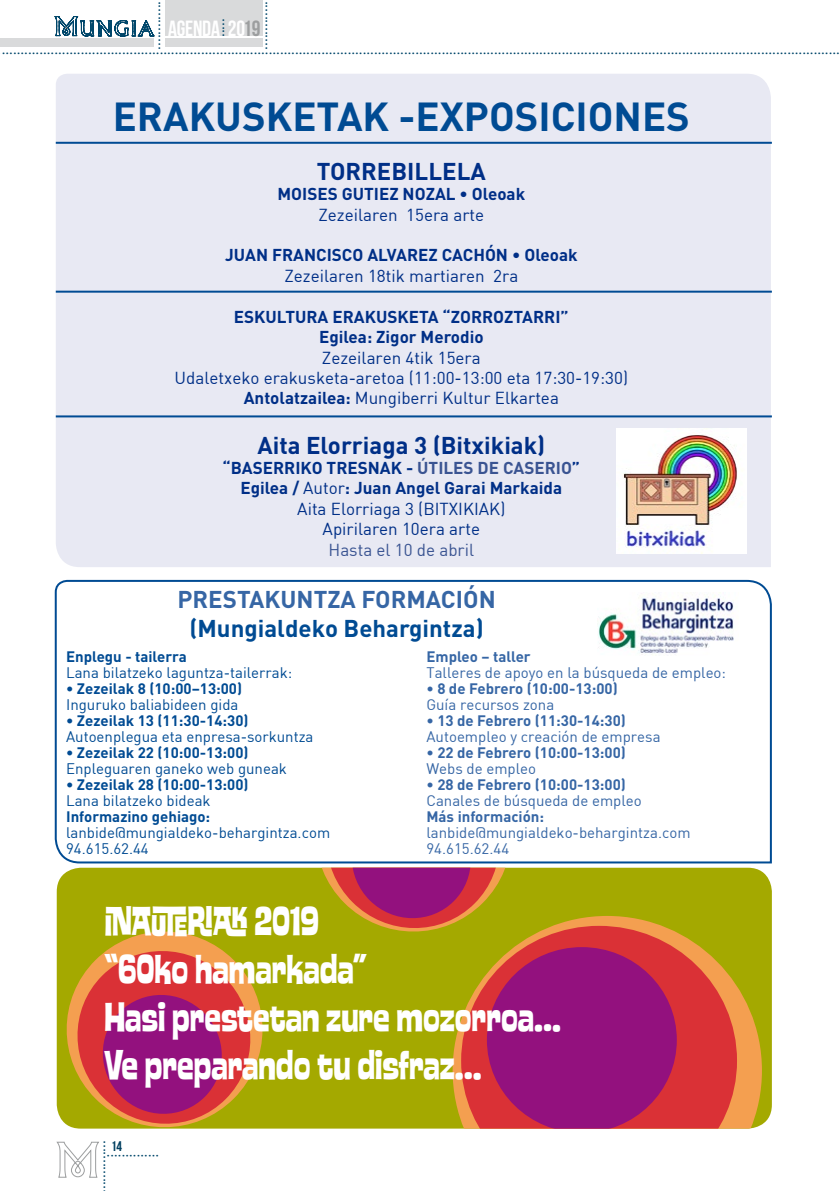
<style>
.page{position:relative;width:840px;height:1191px;background:#fff}
.page>*{position:absolute;margin:0;border:0;box-sizing:border-box;transform-origin:0 0}
.t1{font:40px/48px "Ed Interlock";color:#fff}
.t2{font:700 40px "DIN";color:#004b93}
.t3{font:700 24px "DIN";color:#002f87}
.t4{font:700 24px "DIN";color:#004b93}
.t5{font:700 24px "DIN";color:#3666a5}
.t6{font:22px "Bebas Neue";letter-spacing:-.01em;color:#fff}
.t7{font:700 17px/20.4px "DIN";color:#002f87;text-align:center}
.t8{font:17px/20.4px "DIN";color:#002f87;text-align:center}
.t9{font:17px "DIN";color:#3a5492}
.t10{font:15px/16px "DIN";color:#004b93}
.t11{font:15px/16px "DIN";color:#3666a5}
.t12{font:700 15px "DIN";color:#004b93}
.t13{font:700 15px "DIN";color:#3666a5}
.t14{font:14px "Bebas Neue";color:#003f60}
.t15{font:12px "Arial Rounded MT Bold";color:#00476b}
.s1{color:#9c9e9f}
.s2{font-weight:700}
.s3{color:#3a5492}
.s4{font-weight:400}
</style>
<div class="page">
<div style="left:165px;top:0;width:98px;height:47px;background:#d9dadb"></div>
<div style="left:0;top:38px;width:154px;height:9px;background:#d9dadb"></div>
<hr style="left:163px;top:36px;width:101px;height:2px;background:#fff">
<svg style="left:54px;top:16px;width:101px;height:21px"></svg>
<svg style="left:56px;top:1141px;width:43px;height:36px"></svg>
<div style="left:56px;top:74px;width:714px;height:493px;background:#e8e9f3"></div>
<hr style="left:56px;top:142px;width:715px;height:2px;background:#004b93">
<hr style="left:56px;top:415px;width:715px;height:2px;background:#004b93">
<hr style="left:56px;top:291px;width:715px;height:2px;background:#004b93">
<img style="left:616px;top:428px;width:129px;height:125px">
<div style="left:57px;top:867px;width:714px;height:261px;background:#a4a900;border-radius:24px"></div>
<svg style="left:452px;top:916px;width:309px;height:212px"></svg>
<svg style="left:461px;top:926px;width:275px;height:202px;fill:#da3136"></svg>
<svg style="left:486px;top:947px;width:190px;height:181px;background:#a0196f"></svg>
<svg style="left:57px;top:931px;width:206px;height:195px"></svg>
<svg style="left:69px;top:942px;width:190px;height:186px"></svg>
<svg style="left:306px;top:867px;width:214px;height:74px"></svg>
<svg style="left:54px;top:579px;width:718px;height:285px"></svg>
<img style="left:597px;top:592px;width:141px;height:63px">
<p class="t15" style="left:149px;top:50px;width:50px;rotate:-90deg">.............</p>
<p class="t15" style="left:256px;top:50px;width:50px;rotate:-90deg">.............</p>
<p class="t15" style="left:212px;top:37px;width:20px;rotate:-90deg">.....</p>
<h3 class="t6" style="left:168px;top:16px;width:94px">AGENDA 20<span class="s1">19</span></h3>
<p class="t15" style="left:2px;top:42px;width:839px">...............................................................................................................................................................................................................................</p>
<h1 class="t2" style="left:113px;top:90px;width:578px">ERAKUSKETAK -EXPOSICIONES</h1>
<h2 class="t3" style="left:316px;top:155px;width:170px">TORREBILLELA</h2>
<h3 class="t7" style="left:277px;top:183px;width:249px">MOISES GUTIEZ NOZAL • Oleoak</h3>
<h3 class="t8" style="left:318px;top:204px;width:167px">Zezeilaren 15era arte</h3>
<h3 class="t7" style="left:225px;top:244px;width:354px">JUAN FRANCISCO ALVAREZ CACHÓN • Oleoak</h3>
<h3 class="t8" style="left:284px;top:265px;width:235px">Zezeilaren 18tik martiaren 2ra</h3>
<h3 class="t7" style="left:234px;top:305px;width:336px">ESKULTURA ERAKUSKETA “ZORROZTARRI”<br>Egilea: Zigor Merodio</h3>
<h3 class="t8" style="left:174px;top:347px;width:454px">Zezeilaren 4tik 15era<br>Udaletxeko erakusketa-aretoa (11:00-13:00 eta 17:30-19:30)<br><span class="s2">Antolatzailea:</span> Mungiberri Kultur Elkartea</h3>
<h2 class="t3" style="left:257px;top:429px;width:289px">Aita Elorriaga 3 (Bitxikiak)</h2>
<h3 class="t7" style="left:222px;top:457px;width:359px">“BASERRIKO TRESNAK - <span class="s3">ÚTILES DE CASERIO</span>” Egilea / <span class="s4">Autor</span>: Juan Angel Garai Markaida<br><span class="s4">Aita Elorriaga 3 (BITXIKIAK)<br>Apirilaren 10era arte</span></h3>
<h3 class="t9" style="left:328px;top:539px;width:147px">Hasta el 10 de abril</h3>
<h2 class="t5" style="left:177px;top:584px;width:319px">PRESTAKUNTZA FORMACIÓN</h2>
<h2 class="t4" style="left:189px;top:613px;width:296px">(Mungialdeko Behargintza)</h2>
<p class="t12" style="left:66px;top:646px;width:122px">Enplegu - tailerra</p>
<p class="t10" style="left:66px;top:664px;width:227px">Lana bilatzeko laguntza-tailerrak:</p>
<p class="t12" style="left:66px;top:678px;width:177px">• Zezeilak 8 (10:00–13:00)</p>
<p class="t10" style="left:66px;top:696px;width:174px">Inguruko baliabideen gida</p>
<p class="t12" style="left:66px;top:710px;width:184px">• Zezeilak 13 (11:30-14:30)</p>
<p class="t10" style="left:66px;top:728px;width:249px">Autoenplegua eta enpresa-sorkuntza</p>
<p class="t12" style="left:66px;top:742px;width:184px">• Zezeilak 22 (10:00-13:00)</p>
<p class="t10" style="left:66px;top:760px;width:222px">Enpleguaren ganeko web guneak</p>
<p class="t12" style="left:66px;top:774px;width:184px">• Zezeilak 28 (10:00-13:00)</p>
<p class="t10" style="left:66px;top:792px;width:146px">Lana bilatzeko bideak</p>
<p class="t12" style="left:66px;top:806px;width:146px">Informazino gehiago:</p>
<p class="t10" style="left:66px;top:824px;width:265px">lanbide@mungialdeko-behargintza.com<br>94.615.62.44</p>
<p class="t13" style="left:426px;top:646px;width:106px">Empleo – taller</p>
<p class="t11" style="left:426px;top:664px;width:301px">Talleres de apoyo en la búsqueda de empleo:</p>
<p class="t13" style="left:426px;top:678px;width:193px">• 8 de Febrero (10:00-13:00)</p>
<p class="t11" style="left:426px;top:696px;width:129px">Guía recursos zona</p>
<p class="t13" style="left:426px;top:710px;width:201px">• 13 de Febrero (11:30-14:30)</p>
<p class="t11" style="left:426px;top:728px;width:235px">Autoempleo y creación de empresa</p>
<p class="t13" style="left:426px;top:742px;width:201px">• 22 de Febrero (10:00-13:00)</p>
<p class="t11" style="left:426px;top:760px;width:111px">Webs de empleo</p>
<p class="t13" style="left:426px;top:774px;width:201px">• 28 de Febrero (10:00-13:00)</p>
<p class="t11" style="left:426px;top:792px;width:217px">Canales de búsqueda de empleo</p>
<p class="t13" style="left:426px;top:806px;width:119px">Más información:</p>
<p class="t11" style="left:426px;top:824px;width:265px">lanbide@mungialdeko-behargintza.com<br>94.615.62.44</p>
<h1 class="t1" style="left:104px;top:897px;width:458px">INAUTERIAK 2019<br>“60ko hamarkada”<br>Hasi prestetan zure mozorroa…<br>Ve preparando tu disfraz…</h1>
<p class="t15" style="left:94px;top:1189px;width:50px;rotate:-90deg">.............</p>
<p class="t14" style="left:111px;top:1138px;width:13px">14</p>
<p class="t15" style="left:159px;top:1165px;width:54px;rotate:-180deg">..............</p>
</div>
